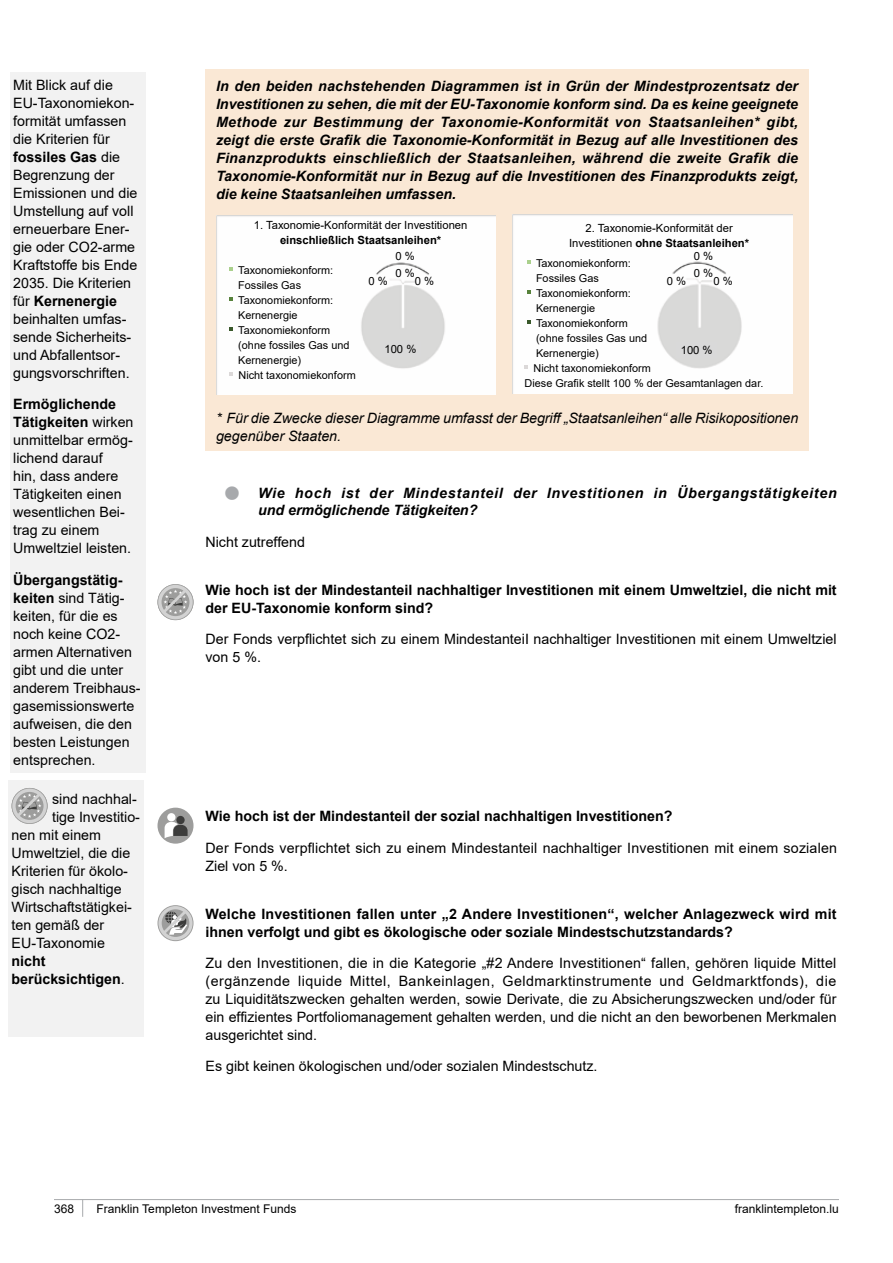
<style>
.page{position:relative;width:893px;height:1263px;background:#fff}
.page>*{position:absolute;margin:0;border:0;box-sizing:border-box;transform-origin:0 0}
.t1{font:14.25px/18px "Arial";color:#000}
.t2{font:italic 700 14.25px/18px "Arial";color:#000;text-align:justify}
.t3{font:700 14.25px/18px "Arial";color:#000}
.t4{font:italic 14.25px/18px "Arial";letter-spacing:-.005em;color:#000}
.t5{font:italic 700 14.25px/17.1px "Arial";letter-spacing:.05em;color:#000}
.t6{font:12px "Arial";color:#000}
.t7{font:11.25px/15px "Arial";color:#000;text-align:center}
.t8{font:700 11.25px "Arial";color:#000}
.t9{font:10.8px/15px "Arial";color:#000}
.s1{font-weight:700}
.s2{font-weight:400}
.s3{color:#a7a9ac}
</style>
<div class="page">
<hr style="left:54px;top:1199px;width:785px;height:1px;background:#a7a9ac">
<svg style="left:82px;top:1200px;width:1px;height:17px"></svg>
<div style="left:205px;top:70px;width:603px;height:381px;background:#fae8d5"></div>
<img style="left:513px;top:215px;width:279px;height:179px">
<img style="left:216px;top:215px;width:279px;height:179px">
<svg style="left:229px;top:267px;width:4px;height:4px"></svg>
<svg style="left:229px;top:297px;width:4px;height:4px"></svg>
<svg style="left:229px;top:327px;width:4px;height:4px"></svg>
<svg style="left:229px;top:372px;width:4px;height:4px"></svg>
<svg style="left:527px;top:260px;width:4px;height:4px"></svg>
<svg style="left:527px;top:290px;width:4px;height:4px"></svg>
<svg style="left:527px;top:320px;width:4px;height:4px"></svg>
<svg style="left:525px;top:365px;width:3px;height:4px"></svg>
<div style="left:676px;top:342px;width:41px;height:15px;background:#d9d9d9"></div>
<div style="left:380px;top:341px;width:41px;height:16px;background:#d9d9d9"></div>
<div style="left:9px;top:780px;width:135px;height:257px;background:#f2f2f2"></div>
<svg style="left:12px;top:788px;width:36px;height:36px"></svg>
<svg style="left:157px;top:584px;width:36px;height:36px"></svg>
<div style="left:157px;top:808px;width:36px;height:36px;background:#9d9d9c;border-radius:50%"></div>
<svg style="left:165px;top:822px;width:23px;height:16px"></svg>
<div style="left:176px;top:816px;width:9px;height:8px;background:#3c3c3b;border-radius:50%"></div>
<div style="left:167px;top:813px;width:8px;height:8px;background:#fff;border-radius:50%"></div>
<svg style="left:157px;top:905px;width:36px;height:36px"></svg>
<svg style="left:158px;top:906px;width:35px;height:34px"></svg>
<div style="left:10px;top:72px;width:135px;height:700px;background:#f2f2f2"></div>
<p class="t1" style="left:13px;top:76px;width:126px">Mit Blick auf die<br>EU-Taxonomiekon&shy;formität umfassen die Kriterien für <span class="s1">fossiles Gas</span> die<br>Begrenzung der<br>Emissionen und die<br>Umstellung auf voll erneuerbare Ener&shy;gie oder CO2-arme<br>Kraftstoffe bis Ende<br>2035. Die Kriterien für <span class="s1">Kernenergie </span>beinhalten umfas&shy;sende Sicherheits&shy;und Abfallentsor&shy;gungsvorschriften.</p>
<p class="t1" style="left:13px;top:395px;width:122px"><span class="s1">Ermöglichende<br>Tätigkeiten</span> wirken unmittelbar ermög&shy;lichend darauf<br>hin, dass andere<br>Tätigkeiten einen wesentlichen Bei&shy;trag zu einem<br>Umweltziel leisten.</p>
<p class="t1" style="left:13px;top:571px;width:129px"><span class="s1">Übergangstätig&shy;keiten</span> sind Tätig&shy;keiten, für die es noch keine CO2- armen Alternativen gibt und die unter anderem Treibhaus&shy;gasemissionswerte aufweisen, die den besten Leistungen entsprechen.</p>
<p class="t1" style="left:52px;top:790px;width:86px">sind nachhal-</p>
<p class="t1" style="left:52px;top:808px;width:89px">tige Investitio-</p>
<p class="t1" style="left:12px;top:826px;width:91px">nen mit einem</p>
<p class="t1" style="left:12px;top:844px;width:120px">Umweltziel, die die</p>
<p class="t1" style="left:12px;top:862px;width:118px">Kriterien für ökolo-</p>
<p class="t1" style="left:12px;top:880px;width:112px">gisch nachhaltige</p>
<p class="t1" style="left:12px;top:898px;width:122px">Wirtschaftstätigkei-</p>
<p class="t1" style="left:12px;top:916px;width:94px">ten gemäß der</p>
<p class="t1" style="left:12px;top:934px;width:95px">EU-Taxonomie</p>
<p class="t3" style="left:12px;top:952px;width:115px">nicht berücksichtigen<span class="s2">.</span></p>
<p class="t2" style="left:216px;top:77px;width:584px">In den beiden nachstehenden Diagrammen ist in Grün der Mindestprozentsatz der Investitionen zu sehen, die mit der EU-Taxonomie konform sind. Da es keine geeignete Methode zur Bestimmung der Taxonomie-Konformität von Staatsanleihen* gibt, zeigt die erste Grafik die Taxonomie-Konformität in Bezug auf alle Investitionen des Finanzprodukts einschließlich der Staatsanleihen, während die zweite Grafik die Taxonomie-Konformität nur in Bezug auf die Investitionen des Finanzprodukts zeigt, die keine Staatsanleihen umfassen.</p>
<p class="t7" style="left:254px;top:218px;width:215px">1. Taxonomie-Konformität der Investitionen</p>
<p class="t8" style="left:280px;top:232px;width:163px">einschließlich Staatsanleihen*</p>
<p class="t7" style="left:569px;top:220px;width:182px">2. Taxonomie-Konformität der<br>Investitionen <span class="s1">ohne Staatsanleihen*</span></p>
<p class="t7" style="left:395px;top:249px;width:21px">0 %</p>
<p class="t7" style="left:694px;top:249px;width:21px">0 %</p>
<p class="t9" style="left:238px;top:262px;width:119px">Taxonomiekonform:<br>Fossiles Gas<br>Taxonomiekonform:<br>Kernenergie<br>Taxonomiekonform (ohne fossiles Gas und<br>Kernenergie)<br>Nicht taxonomiekonform</p>
<p class="t9" style="left:536px;top:256px;width:113px">Taxonomiekonform:<br>Fossiles Gas<br>Taxonomiekonform:<br>Kernenergie<br>Taxonomiekonform (ohne fossiles Gas und<br>Kernenergie)</p>
<p class="t7" style="left:395px;top:266px;width:21px">0 %</p>
<p class="t7" style="left:694px;top:266px;width:21px">0 %</p>
<p class="t7" style="left:368px;top:273px;width:21px">0 %</p>
<p class="t7" style="left:415px;top:273px;width:21px">0 %</p>
<p class="t7" style="left:667px;top:273px;width:21px">0 %</p>
<p class="t7" style="left:713px;top:273px;width:21px">0 %</p>
<p class="t7" style="left:384px;top:342px;width:33px">100 %</p>
<p class="t7" style="left:681px;top:342px;width:33px">100 %</p>
<p class="t9" style="left:525px;top:360px;width:240px;text-indent:9px">Nicht taxonomiekonform<br>Diese Grafik stellt 100 % der Gesamtanlagen dar.</p>
<p class="t4" style="left:216px;top:409px;width:584px">* Für die Zwecke dieser Diagramme umfasst der Begriff „Staatsanleihen“ alle Risikopositionen gegenüber Staaten.</p>
<p class="t5" style="left:258px;top:485px;width:580px;text-indent:-35px"><span class="s3">•</span> Wie hoch ist der Mindestanteil der Investitionen in Übergangstätigkeiten und ermöglichende Tätigkeiten?</p>
<p class="t1" style="left:206px;top:533px;width:101px">Nicht zutreffend</p>
<p class="t3" style="left:206px;top:581px;width:633px">Wie hoch ist der Mindestanteil nachhaltiger Investitionen mit einem Umweltziel, die nicht mit der EU-Taxonomie konform sind?</p>
<p class="t1" style="left:206px;top:630px;width:633px">Der Fonds verpflichtet sich zu einem MindestanteiI nachhaltiger Investitionen mit einem Umweltziel von 5 %.</p>
<p class="t3" style="left:206px;top:807px;width:469px">Wie hoch ist der Mindestanteil der sozial nachhaltigen Investitionen?</p>
<p class="t1" style="left:206px;top:839px;width:633px">Der Fonds verpflichtet sich zu einem Mindestanteil nachhaltiger Investitionen mit einem sozialen<br>Ziel von 5 %.</p>
<p class="t3" style="left:206px;top:905px;width:632px">Welche Investitionen fallen unter „2 Andere Investitionen“, welcher Anlagezweck wird mit ihnen verfolgt und gibt es ökologische oder soziale Mindestschutzstandards?</p>
<p class="t1" style="left:206px;top:954px;width:633px;text-align:justify">Zu den Investitionen, die in die Kategorie „#2 Andere Investitionen“ fallen, gehören liquide Mittel (ergänzende liquide Mittel, Bankeinlagen, Geldmarktinstrumente und Geldmarktfonds), die zu Liquiditätszwecken gehalten werden, sowie Derivate, die zu Absicherungszwecken und/oder für ein effizientes Portfoliomanagement gehalten werden, und die nicht an den beworbenen Merkmalen ausgerichtet sind.</p>
<p class="t1" style="left:206px;top:1057px;width:394px">Es gibt keinen ökologischen und/oder sozialen Mindestschutz.</p>
<p class="t6" style="left:54px;top:1200px;width:22px">368</p>
<p class="t6" style="left:97px;top:1200px;width:201px">Franklin Templeton Investment Funds</p>
<p class="t6" style="left:735px;top:1200px;width:106px">franklintempleton.lu</p>
</div>
